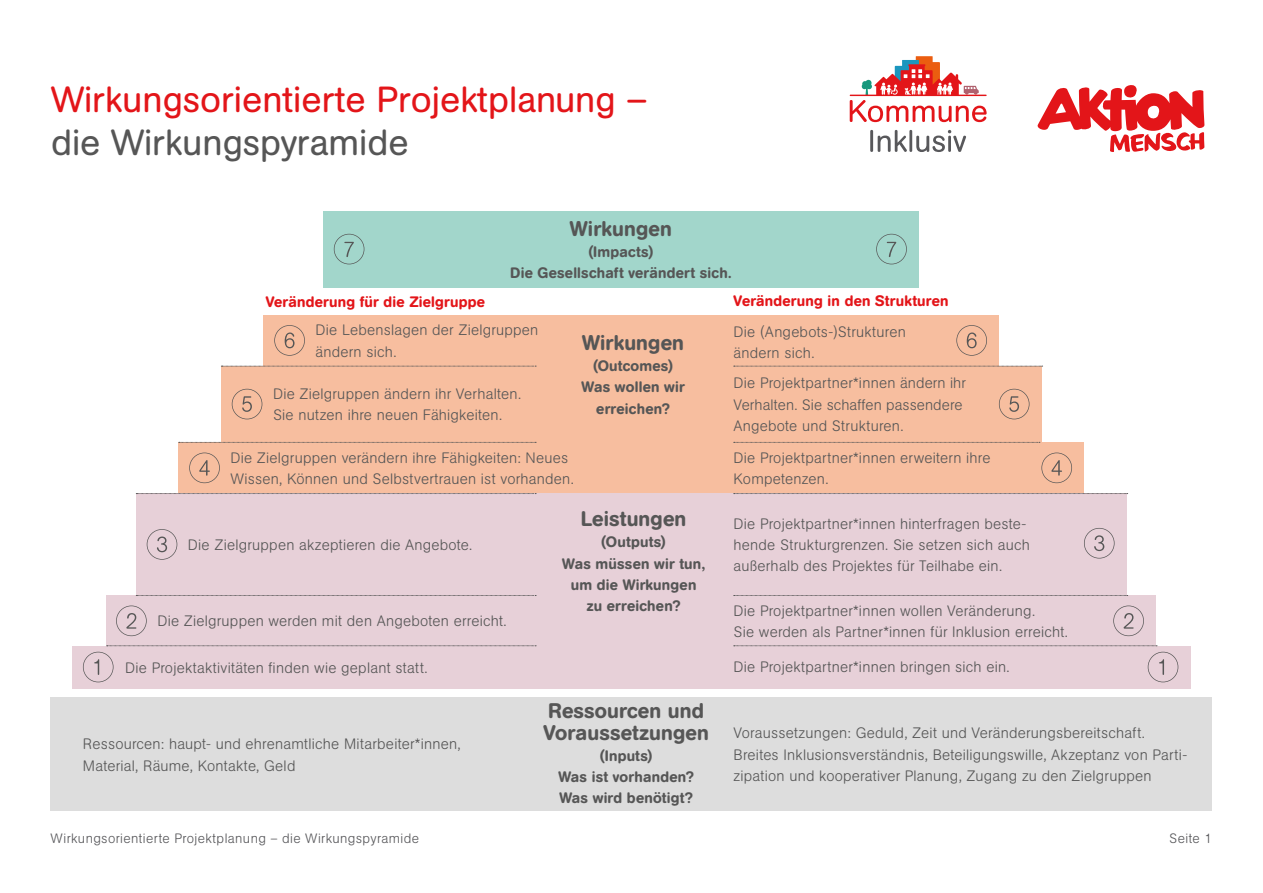
<style>
.page{position:relative;width:1263px;height:893px;background:#fff}
.page>*{position:absolute;margin:0;border:0;box-sizing:border-box;transform-origin:0 0}
.t1{font:36px/43.2px "AG Book Rounded Pro";color:#e31519}
.t2{font:500 21px/21.3px "AG Book Rounded Pro";letter-spacing:.01em;color:#565656}
.t3{font:300 15px/21.3px "AG Book Rounded Pro";letter-spacing:.015em;color:#565656}
.t4{font:500 15px/21.3px "AG Book Rounded Pro";letter-spacing:.015em;color:#565656;text-align:center}
.t5{font:500 15px "AG Book Rounded Pro";letter-spacing:.015em;color:#e31519}
.t6{font:300 13.5px "AG Book Rounded Pro";letter-spacing:.03em;color:#58585b}
.s1{color:#565656}
</style>
<div class="page">
<svg style="left:1037px;top:85px;width:168px;height:67px"></svg>
<svg style="left:878px;top:130px;width:88px;height:22px"></svg>
<hr style="left:870px;top:130px;width:3px;height:22px;background:#58585b">
<svg style="left:850px;top:56px;width:137px;height:66px"></svg>
<div style="left:51px;top:697px;width:1161px;height:114px;background:#ddd"></div>
<div style="left:323px;top:211px;width:595px;height:76px;background:#a2d6cb"></div>
<svg style="left:876px;top:234px;width:31px;height:30px"></svg>
<svg style="left:334px;top:234px;width:30px;height:30px"></svg>
<div style="left:264px;top:315px;width:735px;height:59px;background:#f7be9f"></div>
<div style="left:221px;top:366px;width:821px;height:86px;background:#f7be9f"></div>
<div style="left:106px;top:595px;width:1050px;height:57px;background:#e7d0d8"></div>
<div style="left:179px;top:442px;width:905px;height:68px;background:#f7be9f"></div>
<div style="left:136px;top:493px;width:991px;height:128px;background:#e7d0d8"></div>
<div style="left:72px;top:646px;width:1119px;height:42px;background:#e7d0d8"></div>
<svg style="left:956px;top:325px;width:31px;height:31px"></svg>
<svg style="left:274px;top:325px;width:31px;height:31px"></svg>
<svg style="left:999px;top:389px;width:30px;height:30px"></svg>
<svg style="left:232px;top:389px;width:30px;height:30px"></svg>
<svg style="left:1041px;top:453px;width:31px;height:30px"></svg>
<svg style="left:189px;top:453px;width:31px;height:30px"></svg>
<svg style="left:1084px;top:528px;width:30px;height:30px"></svg>
<svg style="left:147px;top:529px;width:30px;height:31px"></svg>
<svg style="left:1113px;top:605px;width:31px;height:31px"></svg>
<svg style="left:116px;top:605px;width:31px;height:31px"></svg>
<svg style="left:1148px;top:652px;width:30px;height:30px"></svg>
<svg style="left:83px;top:652px;width:31px;height:30px"></svg>
<svg style="left:107px;top:645px;width:429px;height:1px"></svg>
<svg style="left:136px;top:595px;width:400px;height:1px"></svg>
<svg style="left:136px;top:493px;width:400px;height:1px"></svg>
<svg style="left:179px;top:442px;width:357px;height:1px"></svg>
<svg style="left:221px;top:366px;width:315px;height:1px"></svg>
<svg style="left:734px;top:645px;width:423px;height:1px"></svg>
<svg style="left:734px;top:595px;width:394px;height:1px"></svg>
<svg style="left:734px;top:493px;width:394px;height:1px"></svg>
<svg style="left:734px;top:442px;width:306px;height:1px"></svg>
<svg style="left:734px;top:366px;width:309px;height:1px"></svg>
<h1 class="t1" style="left:51px;top:77px;width:598px">Wirkungsorientierte Projektplanung – <span class="s1">die Wirkungspyramide</span></h1>
<p class="t2" style="left:570px;top:217px;width:103px">Wirkungen</p>
<p class="t4" style="left:510px;top:241px;width:223px">(Impacts)<br>Die Gesellschaft verändert sich.</p>
<p class="t5" style="left:266px;top:292px;width:221px">Veränderung für die Zielgruppe</p>
<p class="t5" style="left:733px;top:291px;width:217px">Veränderung in den Strukturen</p>
<p class="t3" style="left:315px;top:319px;width:224px">Die Lebenslagen der Zielgruppen ändern sich.</p>
<p class="t3" style="left:273px;top:383px;width:250px">Die Zielgruppen ändern ihr Verhalten.<br>Sie nutzen ihre neuen Fähigkeiten.</p>
<p class="t2" style="left:582px;top:331px;width:103px">Wirkungen</p>
<p class="t4" style="left:581px;top:355px;width:105px">(Outcomes)<br>Was wollen wir erreichen?</p>
<p class="t3" style="left:230px;top:447px;width:345px">Die Zielgruppen verändern ihre Fähigkeiten: Neues<br>Wissen, Können und Selbstvertrauen ist vorhanden.</p>
<p class="t3" style="left:188px;top:534px;width:286px">Die Zielgruppen akzeptieren die Angebote.</p>
<p class="t3" style="left:157px;top:610px;width:351px">Die Zielgruppen werden mit den Angeboten erreicht.</p>
<p class="t3" style="left:125px;top:656px;width:304px">Die Projektaktivitäten finden wie geplant statt.</p>
<p class="t2" style="left:581px;top:508px;width:107px">Leistungen</p>
<p class="t4" style="left:562px;top:531px;width:144px">(Outputs)<br>Was müssen wir tun, um die Wirkungen zu erreichen?</p>
<p class="t3" style="left:733px;top:321px;width:174px">Die (Angebots-)Strukturen ändern sich.</p>
<p class="t3" style="left:733px;top:372px;width:234px">Die Projektpartner*innen ändern ihr<br>Verhalten. Sie schaffen passendere<br>Angebote und Strukturen.</p>
<p class="t3" style="left:733px;top:447px;width:258px">Die Projektpartner*innen erweitern ihre<br>Kompetenzen.</p>
<p class="t3" style="left:733px;top:513px;width:298px">Die Projektpartner*innen hinterfragen beste&shy;hende Strukturgrenzen. Sie setzen sich auch außerhalb des Projektes für Teilhabe ein.</p>
<p class="t3" style="left:733px;top:600px;width:336px">Die Projektpartner*innen wollen Veränderung.<br>Sie werden als Partner*innen für Inklusion erreicht.</p>
<p class="t3" style="left:733px;top:656px;width:278px">Die Projektpartner*innen bringen sich ein.</p>
<p class="t2" style="left:543px;top:700px;width:167px">Ressourcen und<br>Voraussetzungen</p>
<p class="t4" style="left:558px;top:745px;width:137px">(Inputs)<br>Was ist vorhanden?<br>Was wird benötigt?</p>
<p class="t3" style="left:83px;top:733px;width:379px">Ressourcen: haupt- und ehrenamtliche Mitarbeiter*innen,<br>Material, Räume, Kontakte, Geld</p>
<p class="t3" style="left:733px;top:722px;width:455px">Voraussetzungen: Geduld, Zeit und Veränderungsbereitschaft.<br>Breites Inklusionsverständnis, Beteiligungswille, Akzeptanz von Parti&shy;zipation und kooperativer Planung, Zugang zu den Zielgruppen</p>
<p class="t6" style="left:51px;top:829px;width:370px">Wirkungsorientierte Projektplanung – die Wirkungspyramide</p>
<p class="t6" style="left:1169px;top:829px;width:44px">Seite 1</p>
</div>
